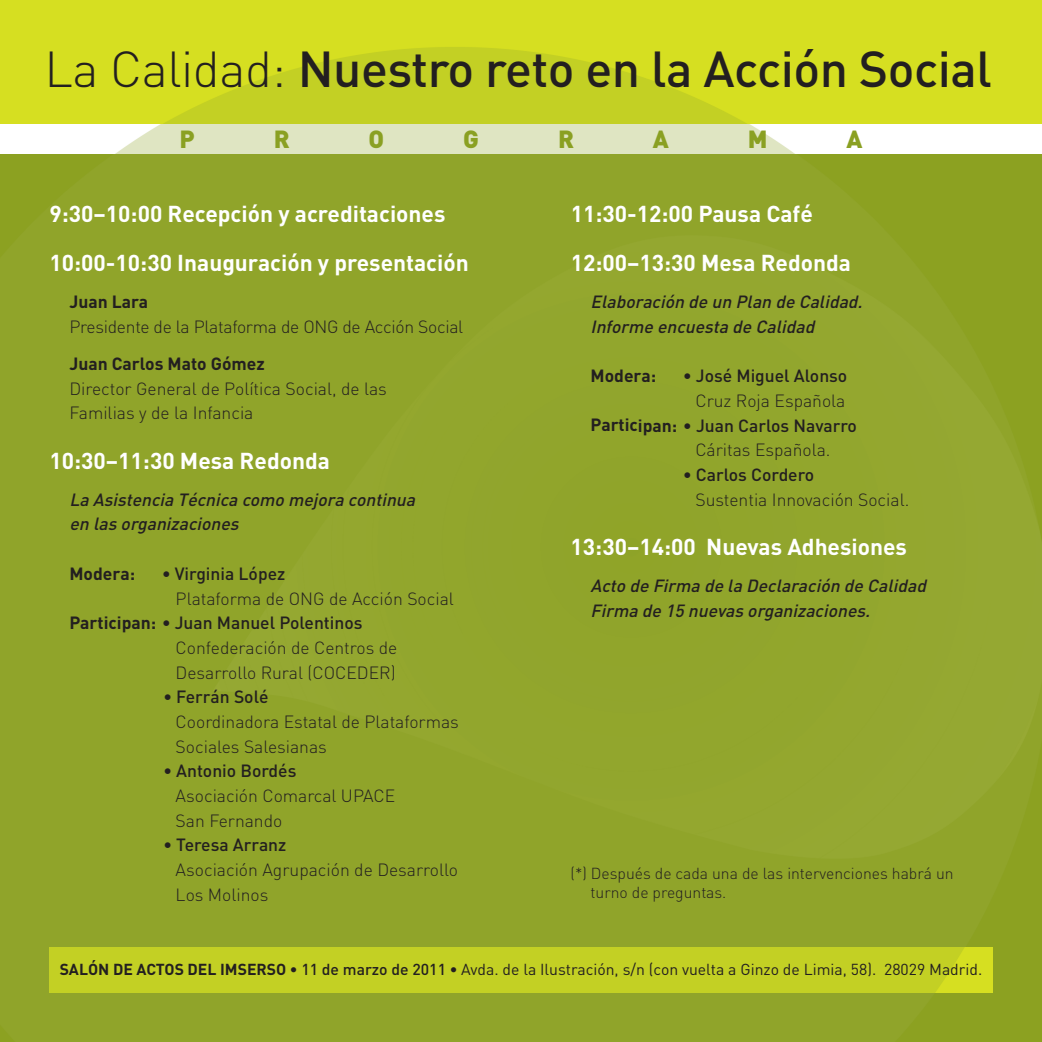
<style>
.page{position:relative;width:1042px;height:1042px;background:#fff}
.page>*{position:absolute;margin:0;border:0;box-sizing:border-box;transform-origin:0 0}
.t1{font:500 49.88px "DIN";letter-spacing:-.01em;color:#231f20}
.t2{font:900 24.5px "DIN";color:#8aa022}
.t3{font:700 22.75px/49.4px "DIN";color:#fff}
.t4{font:300 17.5px/24.7px "DIN";color:#231f20}
.t5{font:italic 500 17.5px/24.7px "DIN";color:#231f20}
.t6{font:500 17.5px "DIN";color:#231f20}
.t7{font:700 17.5px "DIN";color:#231f20}
.t8{font:15.75px "DIN";color:#231f20}
.t9{font:300 15.75px/18.9px "DIN";color:#231f20}
.s1{font-weight:300}
.s2{font-weight:700}
.s3{font-weight:500}
</style>
<div class="page">
<img style="left:0;top:154px;width:1042px;height:888px">
<svg style="left:0;top:0;width:1042px;height:154px;background:#d1db21"></svg>
<svg style="left:0;top:124px;width:1042px;height:30px;fill:#dfe5c2"></svg>
<div style="left:50px;top:947px;width:942px;height:45px;background:#c3d024"></div>
<h1 class="t1" style="left:44px;top:41px;width:949px"><span class="s1">La Calidad:</span> Nuestro reto en la Acción Social</h1>
<h2 class="t2" style="left:179px;top:126px;width:17px">P</h2>
<h2 class="t2" style="left:274px;top:126px;width:17px">R</h2>
<h2 class="t2" style="left:368px;top:126px;width:17px">O</h2>
<h2 class="t2" style="left:463px;top:126px;width:17px">G</h2>
<h2 class="t2" style="left:558px;top:126px;width:17px">R</h2>
<h2 class="t2" style="left:653px;top:126px;width:17px">A</h2>
<h2 class="t2" style="left:748px;top:126px;width:21px">M</h2>
<h2 class="t2" style="left:846px;top:126px;width:17px">A</h2>
<h3 class="t3" style="left:50px;top:189px;width:421px">9:30–10:00 Recepción y acreditaciones<br>10:00-10:30 Inauguración y presentación</h3>
<p class="t7" style="left:69px;top:292px;width:80px">Juan Lara</p>
<p class="t4" style="left:69px;top:314px;width:395px">Presidente de la Plataforma de ONG de Acción Social</p>
<p class="t7" style="left:69px;top:354px;width:197px">Juan Carlos Mato Gómez</p>
<p class="t4" style="left:69px;top:376px;width:319px">Director General de Política Social, de las<br>Familias y de la Infancia</p>
<h3 class="t3" style="left:50px;top:436px;width:282px">10:30–11:30 Mesa Redonda</h3>
<p class="t5" style="left:69px;top:487px;width:351px">La Asistencia Técnica como mejora continua en las organizaciones</p>
<p class="t7" style="left:69px;top:563px;width:67px">Modera:</p>
<p class="t6" style="left:162px;top:563px;width:125px"><span class="s2">•</span> Virginia López</p>
<p class="t4" style="left:176px;top:586px;width:280px">Plataforma de ONG de Acción Social</p>
<p class="t6" style="left:69px;top:613px;width:295px"><span class="s2">Participan: •</span> Juan Manuel Polentinos</p>
<p class="t4" style="left:176px;top:635px;width:223px">Confederación de Centros de</p>
<p class="t4" style="left:176px;top:660px;width:221px">Desarrollo Rural (COCEDER)</p>
<p class="t4" style="left:176px;top:685px;width:285px;text-indent:-12px"><span class="s2">•</span> <span class="s3">Ferrán Solé<br></span>Coordinadora Estatal de Plataformas<br>Sociales Salesianas</p>
<p class="t4" style="left:176px;top:759px;width:221px;text-indent:-12px"><span class="s2">•</span> <span class="s3">Antonio Bordés<br></span>Asociación Comarcal UPACE<br>San Fernando</p>
<p class="t4" style="left:176px;top:833px;width:284px;text-indent:-12px"><span class="s2">•</span> <span class="s3">Teresa Arranz<br></span>Asociación Agrupación de Desarrollo<br>Los Molinos</p>
<h3 class="t3" style="left:571px;top:189px;width:282px">11:30-12:00 Pausa Café<br>12:00–13:30 Mesa Redonda</h3>
<p class="t5" style="left:590px;top:290px;width:277px">Elaboración de un Plan de Calidad.<br>Informe encuesta de Calidad</p>
<p class="t7" style="left:590px;top:366px;width:67px">Modera:</p>
<p class="t6" style="left:683px;top:366px;width:166px"><span class="s2">•</span> José Miguel Alonso</p>
<p class="t4" style="left:695px;top:388px;width:152px">Cruz Roja Española</p>
<p class="t6" style="left:590px;top:415px;width:268px"><span class="s2">Participan: •</span> Juan Carlos Navarro</p>
<p class="t4" style="left:695px;top:438px;width:137px">Cáritas Española.</p>
<p class="t4" style="left:695px;top:462px;width:215px;text-indent:-12px"><span class="s2">•</span> <span class="s3">Carlos Cordero<br></span>Sustentia Innovación Social.</p>
<h3 class="t3" style="left:570px;top:522px;width:338px">13:30–14:00 Nuevas Adhesiones</h3>
<p class="t5" style="left:590px;top:574px;width:341px">Acto de Firma de la Declaración de Calidad<br>Firma de 15 nuevas organizaciones.</p>
<p class="t9" style="left:590px;top:864px;width:365px;text-indent:-20px">(*) Después de cada una de las intervenciones habrá un turno de preguntas.</p>
<p class="t8" style="left:60px;top:960px;width:924px"><span class="s2">SALÓN DE ACTOS DEL IMSERSO •</span> <span class="s3">11 de marzo de 2011</span> <span class="s2">•</span> Avda. de la Ilustración, s/n (con vuelta a Ginzo de Limia, 58). 28029 Madrid.</p>
</div>
